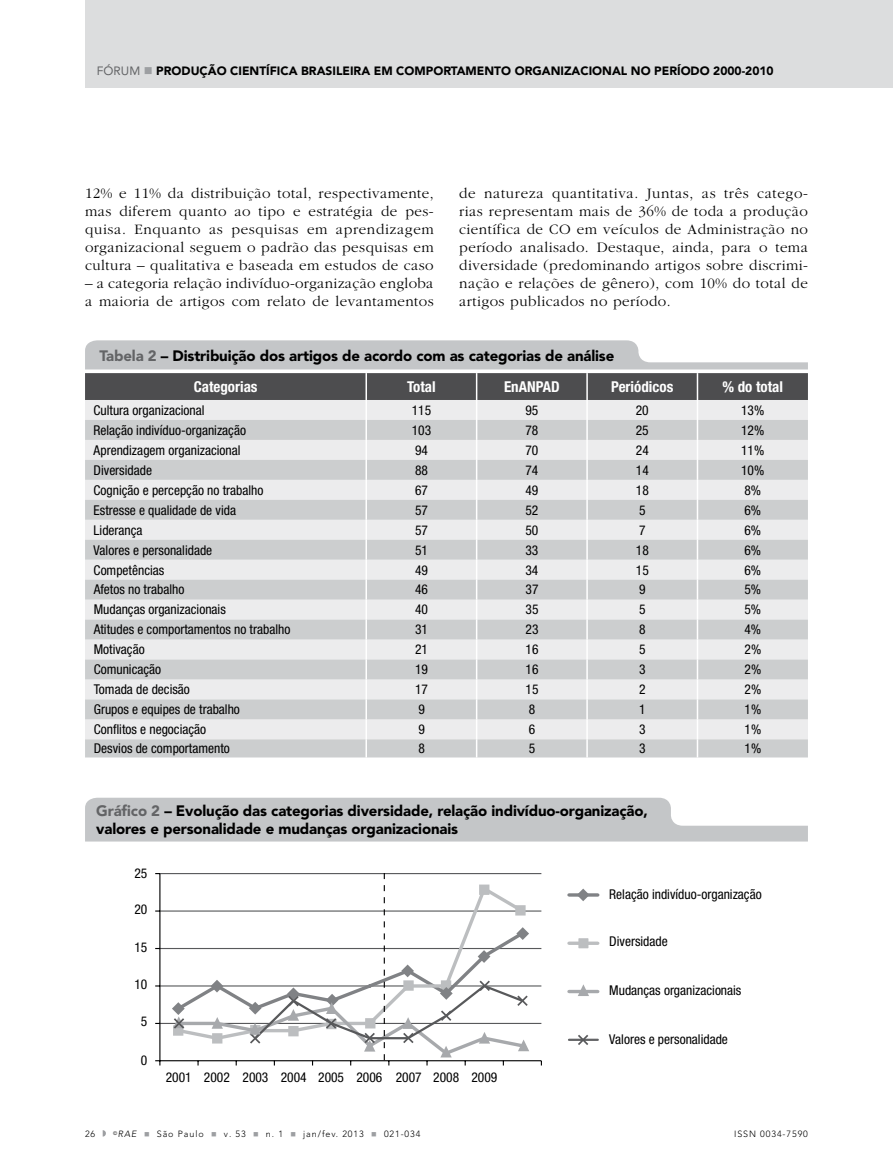
<style>
.page{position:relative;width:893px;height:1170px;background:#fff}
.page>*{position:absolute;margin:0;border:0;box-sizing:border-box;transform-origin:0 0}
.t1{font:300 15px/18px "Garamond";letter-spacing:.03em;color:#000;text-align:justify}
.t2{font:900 15px/18px "Avenir";letter-spacing:-.01em;color:#000}
.t3{font:700 condensed 15px "Helvetica Neue LT Std";color:#fff}
.t4{font:condensed 13.5px "Helvetica Neue LT Std";color:#000}
.t5{font:900 12px "Avenir LT Std";color:#000}
.t6{font:300 9px "Avenir LT Std";letter-spacing:.1em;color:#000}
.s1{font-weight:400;color:#636466}
.s2{color:#9d9fa2}
.s3{color:#636466}
.s4{font-style:italic}
</style>
<div class="page">
<div style="left:85px;top:0;width:808px;height:87px;background:#dcddde"></div>
<svg style="left:103px;top:1130px;width:3px;height:6px"></svg>
<svg style="left:85px;top:340px;width:723px;height:417px;background:#d2d3d4"></svg>
<hr style="left:160px;top:873px;width:381px;height:1px;background:#58595b">
<hr style="left:160px;top:910px;width:381px;height:1px;background:#58595b">
<hr style="left:160px;top:947px;width:381px;height:2px;background:#58595b">
<hr style="left:160px;top:985px;width:381px;height:1px;background:#58595b">
<hr style="left:160px;top:1022px;width:381px;height:1px;background:#58595b">
<hr style="left:159px;top:873px;width:1px;height:187px;background:#000">
<hr style="left:160px;top:1060px;width:381px;height:1px;background:#000">
<svg style="left:155px;top:1060px;width:5px;height:5px"></svg>
<hr style="left:569px;top:893px;width:29px;height:3px;background:#808285">
<hr style="left:569px;top:941px;width:29px;height:3px;background:#bcbec0">
<div style="left:579px;top:938px;width:9px;height:9px;background:#bcbec0"></div>
<div style="left:578px;top:938px;width:10px;height:10px;border:1px solid #bcbec0"></div>
<svg style="left:569px;top:989px;width:29px;height:4px"></svg>
<hr style="left:569px;top:1038px;width:29px;height:2px;background:#636466">
<svg style="left:577px;top:888px;width:12px;height:13px"></svg>
<svg style="left:578px;top:984px;width:11px;height:11px"></svg>
<svg style="left:578px;top:1034px;width:10px;height:11px"></svg>
<svg style="left:85px;top:797px;width:723px;height:44px;background:#cccdcf"></svg>
<svg style="left:172px;top:873px;width:357px;height:192px"></svg>
<p class="t5" style="left:97px;top:63px;width:254px"><span class="s1">FÓRUM</span> <span class="s2">■</span> PRODUÇÃO CIENTÍFICA BRASILEIRA</p>
<p class="t5" style="left:374px;top:63px;width:401px">EM COMPORTAMENTO ORGANIZACIONAL NO PERÍODO 2000-2010</p>
<p class="t1" style="left:85px;top:185px;width:350px">12% e 11% da distribuição total, respectivamente, mas diferem quanto ao tipo e estratégia de pes&shy;quisa. Enquanto as pesquisas em aprendizagem organizacional seguem o padrão das pesquisas em cultura – qualitativa e baseada em estudos de caso</p>
<p class="t1" style="left:85px;top:275px;width:350px">– a categoria relação indivíduo-organização engloba a maioria de artigos com relato de levantamentos</p>
<p class="t1" style="left:459px;top:185px;width:350px">de natureza quantitativa. Juntas, as três catego&shy;rias representam mais de 36% de toda a produção científica de CO em veículos de Administração no período analisado. Destaque, ainda, para o tema diversidade (predominando artigos sobre discrimi&shy;nação e relações de gênero), com 10% do total de artigos publicados no período.</p>
<p class="t2" style="left:99px;top:347px;width:516px"><span class="s3">Tabela 2</span> – Distribuição dos artigos de acordo com as categorias de análise</p>
<p class="t3" style="left:194px;top:377px;width:65px">Categorias</p>
<p class="t3" style="left:407px;top:377px;width:30px">Total</p>
<p class="t3" style="left:504px;top:377px;width:57px">EnANPAD</p>
<p class="t3" style="left:611px;top:377px;width:64px">Periódicos</p>
<p class="t3" style="left:722px;top:377px;width:62px">% do total</p>
<p class="t4" style="left:94px;top:402px;width:112px">Cultura organizacional</p>
<p class="t4" style="left:412px;top:402px;width:21px">115</p>
<p class="t4" style="left:525px;top:402px;width:14px">95</p>
<p class="t4" style="left:636px;top:402px;width:14px">20</p>
<p class="t4" style="left:741px;top:402px;width:25px">13%</p>
<p class="t4" style="left:94px;top:422px;width:154px">Relação indivíduo-organização</p>
<p class="t4" style="left:412px;top:422px;width:21px">103</p>
<p class="t4" style="left:525px;top:422px;width:14px">78</p>
<p class="t4" style="left:636px;top:422px;width:14px">25</p>
<p class="t4" style="left:741px;top:422px;width:25px">12%</p>
<p class="t4" style="left:94px;top:442px;width:148px">Aprendizagem organizacional</p>
<p class="t4" style="left:415px;top:442px;width:14px">94</p>
<p class="t4" style="left:525px;top:442px;width:14px">70</p>
<p class="t4" style="left:636px;top:442px;width:14px">24</p>
<p class="t4" style="left:741px;top:442px;width:25px">11%</p>
<p class="t4" style="left:94px;top:462px;width:60px">Diversidade</p>
<p class="t4" style="left:415px;top:462px;width:14px">88</p>
<p class="t4" style="left:525px;top:462px;width:14px">74</p>
<p class="t4" style="left:636px;top:462px;width:14px">14</p>
<p class="t4" style="left:741px;top:462px;width:25px">10%</p>
<p class="t4" style="left:94px;top:482px;width:171px">Cognição e percepção no trabalho</p>
<p class="t4" style="left:415px;top:482px;width:14px">67</p>
<p class="t4" style="left:525px;top:482px;width:14px">49</p>
<p class="t4" style="left:636px;top:482px;width:14px">18</p>
<p class="t4" style="left:744px;top:482px;width:18px">8%</p>
<p class="t4" style="left:94px;top:502px;width:144px">Estresse e qualidade de vida</p>
<p class="t4" style="left:415px;top:502px;width:14px">57</p>
<p class="t4" style="left:525px;top:502px;width:14px">52</p>
<p class="t4" style="left:639px;top:502px;width:8px">5</p>
<p class="t4" style="left:744px;top:502px;width:18px">6%</p>
<p class="t4" style="left:94px;top:522px;width:50px">Liderança</p>
<p class="t4" style="left:415px;top:522px;width:14px">57</p>
<p class="t4" style="left:525px;top:522px;width:14px">50</p>
<p class="t4" style="left:639px;top:522px;width:8px">7</p>
<p class="t4" style="left:744px;top:522px;width:18px">6%</p>
<p class="t4" style="left:94px;top:542px;width:120px">Valores e personalidade</p>
<p class="t4" style="left:415px;top:542px;width:14px">51</p>
<p class="t4" style="left:525px;top:542px;width:14px">33</p>
<p class="t4" style="left:636px;top:542px;width:14px">18</p>
<p class="t4" style="left:744px;top:542px;width:18px">6%</p>
<p class="t4" style="left:94px;top:562px;width:72px">Competências</p>
<p class="t4" style="left:415px;top:562px;width:14px">49</p>
<p class="t4" style="left:525px;top:562px;width:14px">34</p>
<p class="t4" style="left:636px;top:562px;width:14px">15</p>
<p class="t4" style="left:744px;top:562px;width:18px">6%</p>
<p class="t4" style="left:94px;top:582px;width:92px">Afetos no trabalho</p>
<p class="t4" style="left:415px;top:582px;width:14px">46</p>
<p class="t4" style="left:525px;top:582px;width:14px">37</p>
<p class="t4" style="left:639px;top:582px;width:8px">9</p>
<p class="t4" style="left:744px;top:582px;width:18px">5%</p>
<p class="t4" style="left:94px;top:601px;width:134px">Mudanças organizacionais</p>
<p class="t4" style="left:415px;top:601px;width:14px">40</p>
<p class="t4" style="left:525px;top:601px;width:14px">35</p>
<p class="t4" style="left:639px;top:601px;width:8px">5</p>
<p class="t4" style="left:744px;top:601px;width:18px">5%</p>
<p class="t4" style="left:94px;top:621px;width:198px">Atitudes e comportamentos no trabalho</p>
<p class="t4" style="left:415px;top:621px;width:14px">31</p>
<p class="t4" style="left:526px;top:621px;width:14px">23</p>
<p class="t4" style="left:639px;top:621px;width:8px">8</p>
<p class="t4" style="left:744px;top:621px;width:18px">4%</p>
<p class="t4" style="left:94px;top:641px;width:52px">Motivação</p>
<p class="t4" style="left:415px;top:641px;width:14px">21</p>
<p class="t4" style="left:526px;top:641px;width:14px">16</p>
<p class="t4" style="left:639px;top:641px;width:8px">5</p>
<p class="t4" style="left:744px;top:641px;width:18px">2%</p>
<p class="t4" style="left:94px;top:661px;width:69px">Comunicação</p>
<p class="t4" style="left:415px;top:661px;width:14px">19</p>
<p class="t4" style="left:526px;top:661px;width:14px">16</p>
<p class="t4" style="left:639px;top:661px;width:8px">3</p>
<p class="t4" style="left:744px;top:661px;width:18px">2%</p>
<p class="t4" style="left:94px;top:681px;width:98px">Tomada de decisão</p>
<p class="t4" style="left:415px;top:681px;width:14px">17</p>
<p class="t4" style="left:526px;top:681px;width:14px">15</p>
<p class="t4" style="left:639px;top:681px;width:8px">2</p>
<p class="t4" style="left:744px;top:681px;width:18px">2%</p>
<p class="t4" style="left:94px;top:701px;width:148px">Grupos e equipes de trabalho</p>
<p class="t4" style="left:418px;top:701px;width:8px">9</p>
<p class="t4" style="left:529px;top:701px;width:8px">8</p>
<p class="t4" style="left:639px;top:701px;width:8px">1</p>
<p class="t4" style="left:744px;top:701px;width:18px">1%</p>
<p class="t4" style="left:94px;top:721px;width:114px">Conflitos e negociação</p>
<p class="t4" style="left:418px;top:721px;width:8px">9</p>
<p class="t4" style="left:529px;top:721px;width:8px">6</p>
<p class="t4" style="left:639px;top:721px;width:8px">3</p>
<p class="t4" style="left:745px;top:721px;width:18px">1%</p>
<p class="t4" style="left:94px;top:740px;width:138px">Desvios de comportamento</p>
<p class="t4" style="left:418px;top:740px;width:8px">8</p>
<p class="t4" style="left:529px;top:740px;width:8px">5</p>
<p class="t4" style="left:639px;top:740px;width:8px">3</p>
<p class="t4" style="left:745px;top:740px;width:18px">1%</p>
<p class="t2" style="left:96px;top:801px;width:553px"><span class="s3">Gráfico 2</span> – Evolução das categorias diversidade, relação indivíduo-organização, valores e personalidade e mudanças organizacionais</p>
<p class="t4" style="left:134px;top:864px;width:14px">25</p>
<p class="t4" style="left:134px;top:901px;width:14px">20</p>
<p class="t4" style="left:134px;top:939px;width:14px">15</p>
<p class="t4" style="left:134px;top:976px;width:14px">10</p>
<p class="t4" style="left:141px;top:1013px;width:8px">5</p>
<p class="t4" style="left:141px;top:1051px;width:8px">0</p>
<p class="t4" style="left:166px;top:1069px;width:333px">2001 2002 2003 2004 2005 2006 2007 2008 2009</p>
<p class="t4" style="left:609px;top:886px;width:154px">Relação indivíduo-organização</p>
<p class="t4" style="left:609px;top:933px;width:60px">Diversidade</p>
<p class="t4" style="left:609px;top:982px;width:134px">Mudanças organizacionais</p>
<p class="t4" style="left:609px;top:1031px;width:120px">Valores e personalidade</p>
<p class="t6" style="left:85px;top:1128px;width:12px">26</p>
<p class="t6" style="left:113px;top:1128px;width:309px"><sup>©</sup><span class="s4">RAE</span> <span class="s2">■</span> São Paulo <span class="s2">■</span> v. 53 <span class="s2">■</span> n. 1 <span class="s2">■</span> jan/fev. 2013 <span class="s2">■</span> 021-034</p>
<p class="t6" style="left:734px;top:1128px;width:75px">ISSN 0034-7590</p>
</div>
